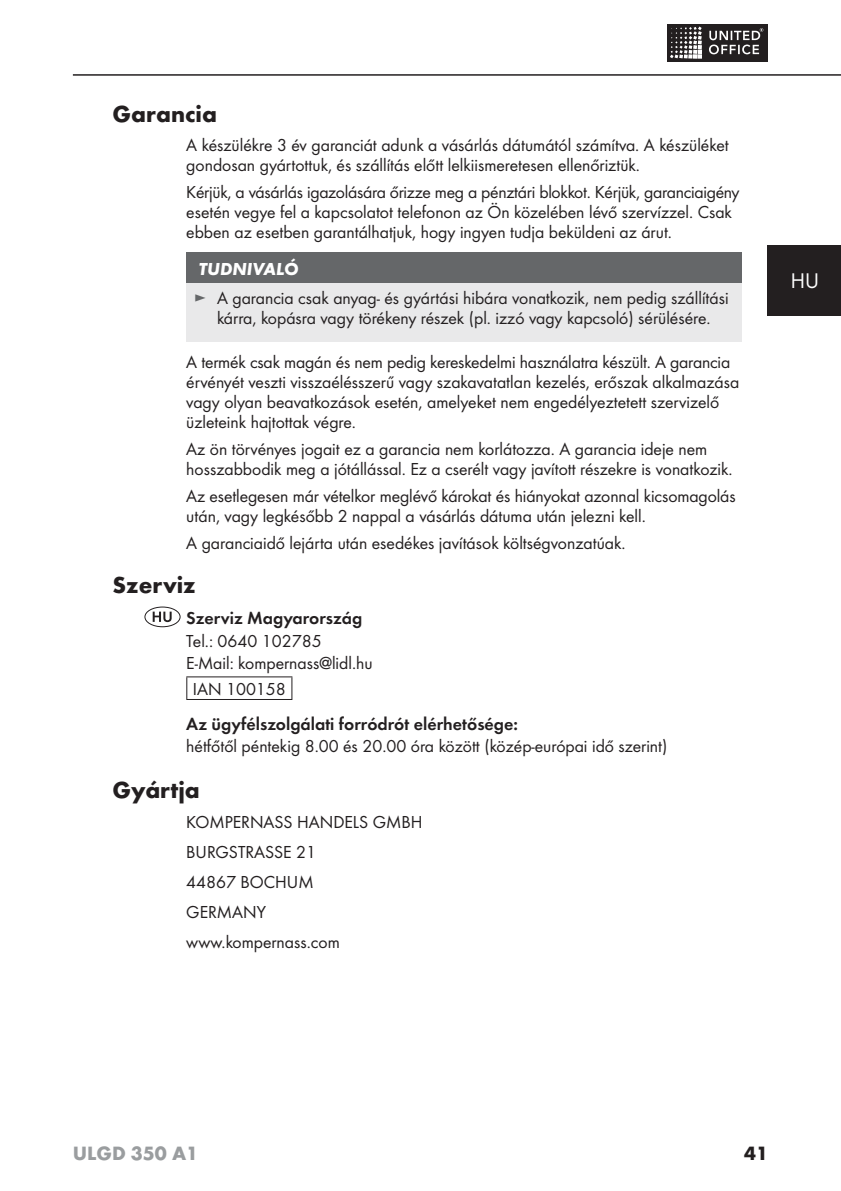
<style>
.page{position:relative;width:841px;height:1191px;background:#fff}
.page>*{position:absolute;margin:0;border:0;box-sizing:border-box;transform-origin:0 0}
.t1{font:700 24px "Futura";color:#231f20}
.t2{font:22px "Futura Boo";color:#fff}
.t3{font:700 20px "Futura";color:#9a9d9f}
.t4{font:700 20px "Futura";color:#231f20}
.t5{font:18px/20px "Futura Boo";color:#231f20}
.t6{font:18px "Futura Dem";color:#231f20}
.t7{font:italic 700 18px "Futura";color:#fff}
.s1{color:#656769}
</style>
<div class="page">
<hr style="left:73px;top:74px;width:768px;height:2px;background:#231f20">
<div style="left:667px;top:24px;width:100px;height:37px;background:#231f20"></div>
<svg style="left:670px;top:27px;width:32px;height:32px"></svg>
<svg style="left:709px;top:28px;width:54px;height:26px"></svg>
<div style="left:768px;top:245px;width:73px;height:71px;background:#231f20"></div>
<div style="left:186px;top:252px;width:556px;height:31px;background:#656769"></div>
<div style="left:186px;top:283px;width:556px;height:58px;background:#e9e9ea"></div>
<div style="left:145px;top:606px;width:35px;height:21px;border:1px solid #231f20;border-radius:50%"></div>
<svg style="left:153px;top:611px;width:19px;height:11px"></svg>
<hr style="left:186px;top:676px;width:106px;height:1px;background:#231f20">
<svg style="left:186px;top:677px;width:1px;height:22px"></svg>
<svg style="left:291px;top:677px;width:1px;height:22px"></svg>
<hr style="left:186px;top:699px;width:106px;height:1px;background:#231f20">
<h1 class="t1" style="left:113px;top:105px;width:106px">Garancia</h1>
<p class="t5" style="left:186px;top:136px;width:544px">A készülékre 3 év garanciát adunk a vásárlás dátumától számítva. A készüléket gondosan gyártottuk, és szállítás előtt lelkiismeretesen ellenőriztük.</p>
<p class="t5" style="left:186px;top:182px;width:555px">Kérjük, a vásárlás igazolására őrizze meg a pénztári blokkot. Kérjük, garanciaigény esetén vegye fel a kapcsolatot telefonon az Ön közelében lévő szervízzel. Csak ebben az esetben garantálhatjuk, hogy ingyen tudja beküldeni az árut.</p>
<p class="t7" style="left:199px;top:261px;width:101px">TUDNIVALÓ</p>
<p class="t5" style="left:194px;top:289px;width:536px;text-align:center"><span class="s1">►</span> A garancia csak anyag- és gyártási hibára vonatkozik, nem pedig szállítási kárra, kopásra vagy törékeny részek (pl. izzó vagy kapcsoló) sérülésére.</p>
<p class="t5" style="left:186px;top:353px;width:554px">A termék csak magán és nem pedig kereskedelmi használatra készült. A garancia érvényét veszti visszaélésszerű vagy szakavatatlan kezelés, erőszak alkalmazása vagy olyan beavatkozások esetén, amelyeket nem engedélyeztetett szervizelő üzleteink hajtottak végre.</p>
<p class="t5" style="left:186px;top:440px;width:548px">Az ön törvényes jogait ez a garancia nem korlátozza. A garancia ideje nem hosszabbodik meg a jótállással. Ez a cserélt vagy javított részekre is vonatkozik.</p>
<p class="t5" style="left:186px;top:487px;width:551px">Az esetlegesen már vételkor meglévő károkat és hiányokat azonnal kicsomagolás után, vagy legkésőbb 2 nappal a vásárlás dátuma után jelezni kell.</p>
<p class="t5" style="left:186px;top:534px;width:441px">A garanciaidő lejárta után esedékes javítások költségvonzatúak.</p>
<h1 class="t1" style="left:113px;top:575px;width:85px">Szerviz</h1>
<p class="t6" style="left:186px;top:610px;width:178px">Szerviz Magyarország</p>
<p class="t5" style="left:186px;top:630px;width:188px;line-height:22.4px">Tel.: 0640 102785<br>E-Mail: kompernass@lidl.hu</p>
<p class="t5" style="left:193px;top:680px;width:94px">IAN 100158</p>
<p class="t6" style="left:186px;top:716px;width:333px">Az ügyfélszolgálati forródrót elérhetősége:</p>
<p class="t5" style="left:186px;top:736px;width:482px">hétfőtől péntekig 8.00 és 20.00 óra között (közép-európai idő szerint)</p>
<h1 class="t1" style="left:113px;top:780px;width:89px">Gyártja</h1>
<p class="t5" style="left:186px;top:807px;width:238px;line-height:30.2px">KOMPERNASS HANDELS GMBH<br>BURGSTRASSE 21<br>44867 BOCHUM<br>GERMANY www.kompernass.com</p>
<p class="t2" style="left:790px;top:270px;width:30px">HU</p>
<p class="t3" style="left:73px;top:1144px;width:127px">ULGD 350 A1</p>
<p class="t4" style="left:744px;top:1145px;width:25px">41</p>
</div>
